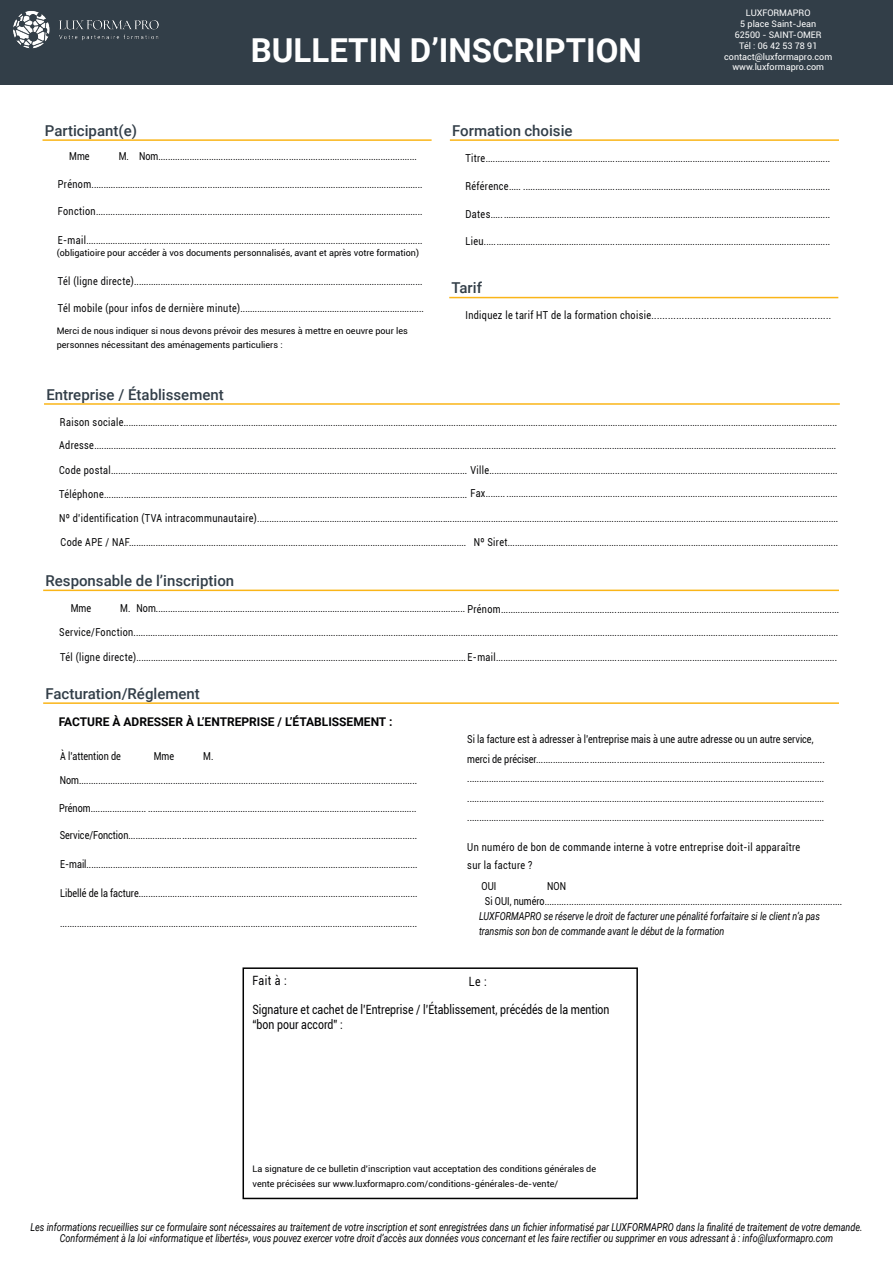
<style>
.page{position:relative;width:893px;height:1263px;background:#fff}
.page>*{position:absolute;margin:0;border:0;box-sizing:border-box;transform-origin:0 0}
.t1{font:700 33px "Roboto";color:#fff}
.t2{font:500 15px "Roboto";color:#323e48}
.t3{font:12.75px/27.9px "Roboto";color:#020203;scale:.82 1}
.t4{font:700 12px "Roboto";color:#020203}
.t5{font:10.95px/23.7px "Roboto";letter-spacing:.04em;color:#020203;scale:.82 1}
.t6{font:10.95px/19.5px "Roboto";color:#020203;scale:.82 1}
.t7{font:italic 10.95px/15px "Roboto";color:#020203;scale:.82 1}
.t8{font:9px/13.5px "Roboto";color:#020203}
.t9{font:9px/10.8px "Roboto";color:#fff;text-align:center}
</style>
<div class="page">
<div style="left:0;top:0;width:893px;height:84px;background:#323e48"></div>
<img style="left:13px;top:11px;width:146px;height:38px">
<hr style="left:43px;top:139px;width:389px;height:2px;background:#fab518">
<hr style="left:450px;top:139px;width:389px;height:2px;background:#fab518">
<hr style="left:449px;top:297px;width:389px;height:1px;background:#fab518">
<hr style="left:44px;top:403px;width:796px;height:2px;background:#fab518">
<hr style="left:43px;top:590px;width:796px;height:1px;background:#fab518">
<hr style="left:43px;top:702px;width:796px;height:2px;background:#fab518">
<div style="left:243px;top:967px;width:395px;height:232px;border:2px solid #000"></div>
<h1 class="t1" style="left:251px;top:32px;width:392px">BULLETIN D’INSCRIPTION</h1>
<p class="t9" style="left:724px;top:8px;width:110px">LUXFORMAPRO<br>5 place Saint-Jean<br>62500 - SAINT-OMER<br>Tél : 06 42 53 78 91 contact@luxformapro.com www.luxformapro.com</p>
<h2 class="t2" style="left:45px;top:122px;width:94px">Participant(e)</h2>
<h2 class="t2" style="left:452px;top:122px;width:122px">Formation choisie</h2>
<p class="t5" style="left:69px;top:144px;width:26px">Mme</p>
<p class="t5" style="left:119px;top:144px;width:365px">M. Nom...........................................................................................................</p>
<p class="t5" style="left:58px;top:173px;width:446px">Prénom.........................................................................................................................................</p>
<p class="t5" style="left:58px;top:200px;width:446px">Fonction.......................................................................................................................................</p>
<p class="t5" style="left:58px;top:228px;width:446px">E-mail...........................................................................................................................................</p>
<p class="t8" style="left:57px;top:246px;width:364px">(obligatioire pour accéder à vos documents personnalisés, avant et après votre formation)</p>
<p class="t5" style="left:58px;top:269px;width:446px">Tél (ligne directe).......................................................................................................................</p>
<p class="t5" style="left:58px;top:297px;width:448px">Tél mobile (pour infos de dernière minute)............................................................................</p>
<p class="t8" style="left:57px;top:325px;width:352px">Merci de nous indiquer si nous devons prévoir des mesures à mettre en oeuvre pour les personnes nécessitant des aménagements particuliers :</p>
<p class="t5" style="left:465px;top:147px;width:446px">Titre....................... .......................................................................................................................</p>
<p class="t5" style="left:465px;top:175px;width:446px">Référence..... ...............................................................................................................................</p>
<p class="t5" style="left:465px;top:202px;width:446px">Dates............................................................................................................................................</p>
<p class="t5" style="left:465px;top:229px;width:446px">Lieu...............................................................................................................................................</p>
<h2 class="t2" style="left:452px;top:279px;width:32px">Tarif</h2>
<p class="t5" style="left:465px;top:304px;width:447px">Indiquez le tarif HT de la formation choisie.................................................................</p>
<h2 class="t2" style="left:46px;top:386px;width:179px">Entreprise / Établissement</h2>
<p class="t5" style="left:59px;top:410px;width:950px">Raison sociale.......................................................................................................................................................................................................................................................................................................<br>Adresse...................................................................................................................................................................................................................................................................................................................</p>
<p class="t5" style="left:59px;top:459px;width:952px;text-align:justify">Code postal................................................................................................................................................... Ville................................................................................................................................................<br>Téléphone...................................................................................................................................................... Fax........ .........................................................................................................................................<br>Nº d’identification (TVA intracommunautaire).................................................................................................................................................................................................................................................</p>
<p class="t5" style="left:61px;top:531px;width:950px">Code APE / NAF............................................................................................................................................ Nº Siret.........................................................................................................................................</p>
<h2 class="t2" style="left:46px;top:572px;width:190px">Responsable de l’inscription</h2>
<p class="t5" style="left:71px;top:597px;width:26px">Mme</p>
<p class="t5" style="left:59px;top:597px;width:953px;text-align:right">M. Nom................................................................................................................................ Prénom............................................................................................................................................<br>Service/Fonction.....................................................................................................................................................................................................................................................................................................</p>
<p class="t5" style="left:60px;top:645px;width:949px">Tél (ligne directe)........................................................................................................................................ E-mail.............................................................................................................................................</p>
<h2 class="t2" style="left:46px;top:685px;width:156px">Facturation/Réglement</h2>
<p class="t4" style="left:59px;top:715px;width:335px">FACTURE À ADRESSER À L’ENTREPRISE / L’ÉTABLISSEMENT :</p>
<p class="t6" style="left:60px;top:746px;width:75px">À l’attention de</p>
<p class="t5" style="left:154px;top:744px;width:26px">Mme</p>
<p class="t5" style="left:203px;top:744px;width:14px">M.</p>
<p class="t5" style="left:60px;top:768px;width:437px">Nom............................................................................................................................................</p>
<p class="t5" style="left:59px;top:796px;width:437px">Prénom....................... ...............................................................................................................</p>
<p class="t6" style="left:60px;top:826px;width:437px">Service/Fonction.......................................................................................................................</p>
<p class="t5" style="left:60px;top:852px;width:437px">E-mail.........................................................................................................................................</p>
<p class="t6" style="left:60px;top:883px;width:437px">Libellé de la facture...................................................................................................................</p>
<p class="t5" style="left:60px;top:911px;width:437px">....................................................................................................................................................</p>
<p class="t6" style="left:467px;top:730px;width:437px">Si la facture est à adresser à l’entreprise mais à une autre adresse ou un autre service, merci de préciser....................................................................................................................... .................................................................................................................................................... .................................................................................................................................................... ....................................................................................................................................................</p>
<p class="t5" style="left:467px;top:838px;width:407px;line-height:18px">Un numéro de bon de commande interne à votre entreprise doit-il apparaître sur la facture ?</p>
<p class="t5" style="left:482px;top:874px;width:20px">OUI</p>
<p class="t6" style="left:485px;top:879px;width:437px;line-height:15.1px;text-indent:62px">NON<br>Si OUI, numéro...........................................................................................................................</p>
<p class="t7" style="left:479px;top:909px;width:417px">LUXFORMAPRO se réserve le droit de facturer une pénalité forfaitaire si le client n’a pas transmis son bon de commande avant le début de la formation</p>
<p class="t3" style="left:253px;top:967px;width:43px">Fait à :</p>
<p class="t3" style="left:253px;top:967px;width:437px;text-indent:216px">Le :<br>Signature et cachet de l’Entreprise / l’Établissement, précédés de la mention</p>
<p class="t3" style="left:253px;top:1010px;width:112px">“bon pour accord” :</p>
<p class="t8" style="left:253px;top:1161px;width:345px;line-height:15px">La signature de ce bulletin d’inscription vaut acceptation des conditions générales de vente précisées sur www.luxformapro.com/conditions-générales-de-vente/</p>
<p class="t7" style="left:31px;top:1222px;width:1016px;line-height:10.5px;text-align:center">Les informations recueillies sur ce formulaire sont nécessaires au traitement de votre inscription et sont enregistrées dans un fichier informatisé par LUXFORMAPRO dans la finalité de traitement de votre demande.<br>Conformément à la loi «informatique et libertés», vous pouvez exercer votre droit d’accès aux données vous concernant et les faire rectifier ou supprimer en vous adressant à : info@luxformapro.com</p>
</div>
